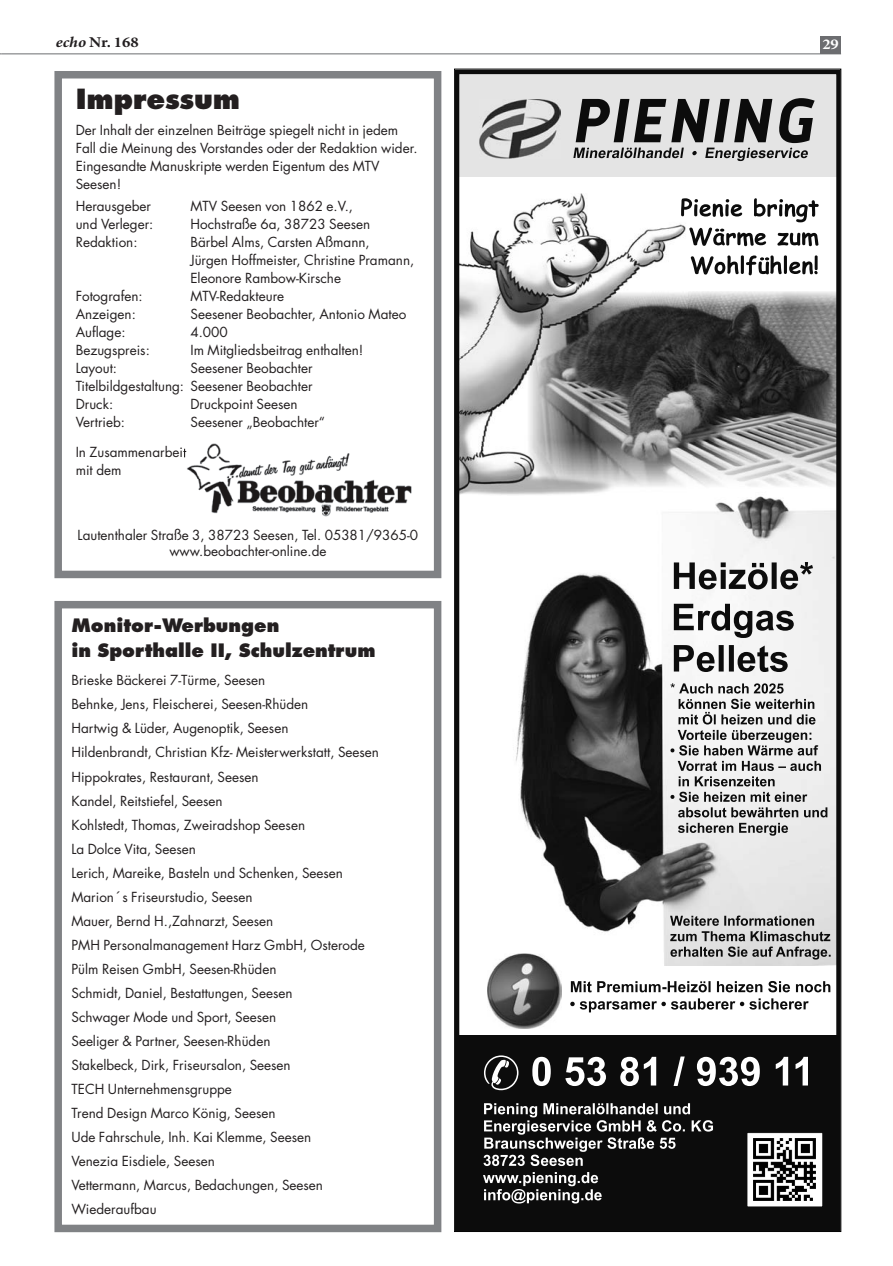
<style>
.page{position:relative;width:893px;height:1266px;background:#fff}
.page>*{position:absolute;margin:0;border:0;box-sizing:border-box;transform-origin:0 0}
.t1{font:800 27px "Futura";color:#231f20}
.t2{font:800 18px/25.2px "Futura";color:#231f20}
.t3{font:700 15px "Minion Pro";color:#231f20;scale:1.1 1}
.t4{font:700 15px "Minion Pro";color:#fff;scale:1.1 1}
.t5{font:13.5px/24px "Futura";color:#231f20}
.s1{font-style:italic}
.s2{font-family:"Lucida Grande"}
</style>
<div class="page">
<hr style="left:1px;top:54px;width:840px;height:1px;background:#6c6d70">
<div style="left:820px;top:37px;width:21px;height:17px;background:#6c6d70"></div>
<div style="left:54px;top:601px;width:387px;height:631px;border:8px solid #808285"></div>
<div style="left:54px;top:71px;width:387px;height:507px;border:8px solid #808285"></div>
<img style="left:184px;top:443px;width:228px;height:74px">
<svg style="left:183px;top:449px;width:3px;height:8px"></svg>
<img style="left:516px;top:496px;width:320px;height:469px">
<svg style="left:674px;top:562px;width:139px;height:110px"></svg>
<svg style="left:670px;top:683px;width:161px;height:276px"></svg>
<img style="left:688px;top:291px;width:148px;height:195px">
<div style="left:457px;top:72px;width:381px;height:105px;background:#e4e4e4"></div>
<div style="left:457px;top:1035px;width:381px;height:193px;background:#0c0c0c"></div>
<img style="left:460px;top:194px;width:228px;height:301px">
<img style="left:480px;top:99px;width:80px;height:59px">
<svg style="left:573px;top:98px;width:242px;height:63px"></svg>
<svg style="left:681px;top:198px;width:138px;height:77px"></svg>
<svg style="left:483px;top:1103px;width:230px;height:100px"></svg>
<svg style="left:484px;top:1055px;width:324px;height:35px"></svg>
<div style="left:747px;top:1132px;width:76px;height:74px;background:#fff"></div>
<div style="left:746px;top:1132px;width:77px;height:75px;border:1px solid #0c0c0c"></div>
<img style="left:754px;top:1138px;width:61px;height:62px">
<img style="left:487px;top:953px;width:74px;height:75px">
<svg style="left:570px;top:981px;width:260px;height:31px"></svg>
<div style="left:455px;top:70px;width:386px;height:1161px;border:4px solid #0c0c0c"></div>
<p class="t3" style="left:56px;top:36px;width:77px"><span class="s1">echo</span> Nr. 168</p>
<h1 class="t1" style="left:76px;top:87px;width:166px">Impressum</h1>
<p class="t5" style="left:76px;top:122px;width:343px;line-height:18px">Der Inhalt der einzelnen Beiträge spiegelt nicht in jedem Fall die Meinung des Vorstandes oder der Redaktion wider.<br>Eingesandte Manuskripte werden Eigentum des MTV Seesen!</p>
<p class="t5" style="left:76px;top:195px;width:77px">Herausgeber</p>
<p class="t5" style="left:191px;top:195px;width:164px">MTV Seesen von 1862 e.V.,</p>
<p class="t5" style="left:76px;top:213px;width:79px">und Verleger:</p>
<p class="t5" style="left:191px;top:213px;width:181px">Hochstraße 6a, 38723 Seesen</p>
<p class="t5" style="left:76px;top:231px;width:63px">Redaktion:</p>
<p class="t5" style="left:190px;top:234px;width:225px;line-height:18px">Bärbel Alms, Carsten Aßmann,<br>Jürgen Hoffmeister, Christine Pramann,<br>Eleonore Rambow-Kirsche</p>
<p class="t5" style="left:76px;top:285px;width:68px">Fotografen:</p>
<p class="t5" style="left:191px;top:285px;width:95px">MTV-Redakteure</p>
<p class="t5" style="left:76px;top:303px;width:62px">Anzeigen:</p>
<p class="t5" style="left:191px;top:303px;width:217px">Seesener Beobachter, Antonio Mateo</p>
<p class="t5" style="left:76px;top:321px;width:51px">Auflage:</p>
<p class="t5" style="left:191px;top:321px;width:39px">4.000</p>
<p class="t5" style="left:76px;top:339px;width:76px">Bezugspreis:</p>
<p class="t5" style="left:191px;top:339px;width:174px">Im Mitgliedsbeitrag enthalten!</p>
<p class="t5" style="left:76px;top:357px;width:43px">Layout:</p>
<p class="t5" style="left:76px;top:360px;width:238px;line-height:18px;text-align:justify;text-indent:115px">Seesener Beobachter Titelbildgestaltung: Seesener Beobachter Druck:</p>
<p class="t5" style="left:191px;top:393px;width:109px">Druckpoint Seesen</p>
<p class="t5" style="left:76px;top:411px;width:51px">Vertrieb:</p>
<p class="t5" style="left:191px;top:411px;width:136px">Seesener „Beobachter“</p>
<p class="t5" style="left:76px;top:444px;width:112px;line-height:18px">In Zusammenarbeit mit dem</p>
<p class="t5" style="left:78px;top:528px;width:342px;line-height:16.5px;text-align:center">Lautenthaler Straße 3, 38723 Seesen, Tel. 05381/9365-0 www.beobachter-online.de</p>
<h2 class="t2" style="left:71px;top:614px;width:306px">Monitor-Werbungen<br>in Sporthalle II, Schulzentrum</h2>
<p class="t5" style="left:71px;top:669px;width:309px">Brieske Bäckerei 7-Türme, Seesen<br>Behnke, Jens, Fleischerei, Seesen-Rhüden<br>Hartwig &amp; Lüder, Augenoptik, Seesen<br>Hildenbrandt, Christian Kfz- Meisterwerkstatt, Seesen Hippokrates, Restaurant, Seesen<br>Kandel, Reitstiefel, Seesen<br>Kohlstedt, Thomas, Zweiradshop Seesen<br>La Dolce Vita, Seesen<br>Lerich, Mareike, Basteln und Schenken, Seesen Marion<span class="s2">´</span>s Friseurstudio, Seesen<br>Mauer, Bernd H.,Zahnarzt, Seesen<br>PMH Personalmanagement Harz GmbH, Osterode Pülm Reisen GmbH, Seesen-Rhüden<br>Schmidt, Daniel, Bestattungen, Seesen<br>Schwager Mode und Sport, Seesen<br>Seeliger &amp; Partner, Seesen-Rhüden<br>Stakelbeck, Dirk, Friseursalon, Seesen<br>TECH Unternehmensgruppe<br>Trend Design Marco König, Seesen<br>Ude Fahrschule, Inh. Kai Klemme, Seesen<br>Venezia Eisdiele, Seesen<br>Vettermann, Marcus, Bedachungen, Seesen Wiederaufbau</p>
<p class="t4" style="left:822px;top:38px;width:16px">29</p>
</div>
